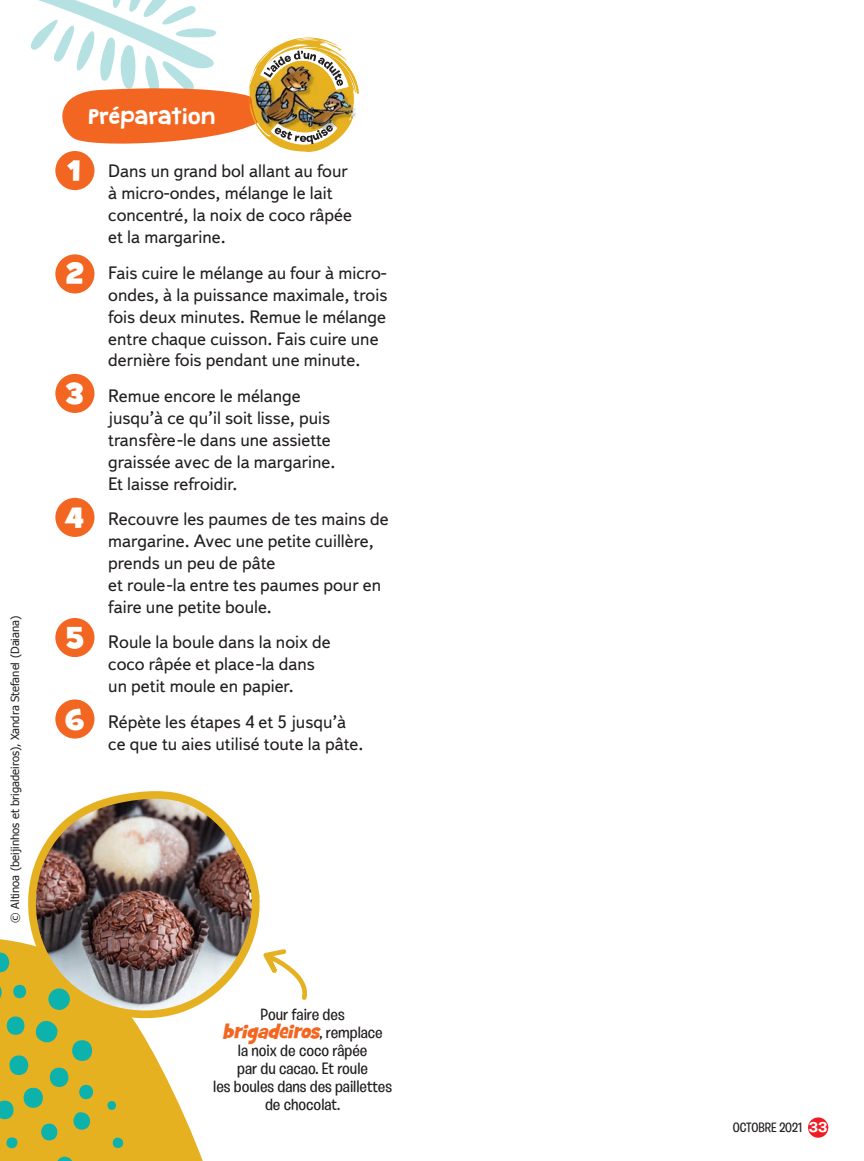
<style>
.page{position:relative;width:864px;height:1161px;background:#fff}
.page>*{position:absolute;margin:0;border:0;box-sizing:border-box;transform-origin:0 0}
.t1{font:29.4px "Grilled Cheese BTN";color:#fff}
.t2{font:italic 19.5px "Grilled Cheese BTN";color:#f36621}
.t3{font:19.5px "Granstander Clean";letter-spacing:-.01em;color:#fff}
.t4{font:18px/21.9px "Textbook New";color:#231f20}
.t5{font:500 16.5px/18px "Burbank Big";color:#231f20;text-align:center}
.t6{font:500 13.5px "Burbank Big";color:#231f20}
.t7{font:11.25px "Tahoma";color:#231f20}
.s1{font-family:"Burbank Big";font-weight:500;font-style:normal;font-size:16.5px;color:#231f20}
.s2{font-family:"Burbank Small";font-weight:700;font-size:15px;color:#fff}
</style>
<div class="page">
<div style="left:55px;top:254px;width:39px;height:39px;background:#f36621;border-radius:50%"></div>
<div style="left:55px;top:374px;width:39px;height:39px;background:#f36621;border-radius:50%"></div>
<div style="left:55px;top:498px;width:39px;height:39px;background:#f36621;border-radius:50%"></div>
<div style="left:55px;top:618px;width:39px;height:39px;background:#f36621;border-radius:50%"></div>
<div style="left:55px;top:699px;width:39px;height:40px;background:#f36621;border-radius:50%"></div>
<div style="left:55px;top:151px;width:39px;height:39px;background:#f36621;border-radius:50%"></div>
<svg style="left:67px;top:160px;width:11px;height:10px"></svg>
<svg style="left:31px;top:0;width:328px;height:152px"></svg>
<svg style="left:124px;top:1020px;width:79px;height:141px;fill:#e6b120"></svg>
<svg style="left:0;top:939px;width:124px;height:222px;background:#c1b137"></svg>
<img style="left:26px;top:791px;width:234px;height:229px">
<svg style="left:263px;top:949px;width:44px;height:51px"></svg>
<div style="left:808px;top:1117px;width:20px;height:21px;background:#ee1d23;border-radius:50%"></div>
<p class="t7" style="left:8px;top:923px;width:309px;rotate:-90deg">© Altinoa (beijinhos et brigadeiros), Xandra Stefanel (Daiana)</p>
<p class="t3" style="left:89px;top:105px;width:129px">Préparation</p>
<h1 class="t1" style="left:73px;top:152px;width:9px">1</h1>
<h1 class="t1" style="left:66px;top:255px;width:19px">2</h1>
<h1 class="t1" style="left:66px;top:375px;width:19px">3</h1>
<h1 class="t1" style="left:66px;top:499px;width:20px">4</h1>
<h1 class="t1" style="left:66px;top:619px;width:20px">5</h1>
<h1 class="t1" style="left:66px;top:701px;width:20px">6</h1>
<p class="t4" style="left:108px;top:160px;width:245px">Dans un grand bol allant au four à micro-ondes, mélange le lait concentré, la noix de coco râpée et la margarine.</p>
<p class="t4" style="left:108px;top:261px;width:281px">Fais cuire le mélange au four à micro&shy;ondes, à la puissance maximale, trois fois deux minutes. Remue le mélange entre chaque cuisson. Fais cuire une dernière fois pendant une minute.</p>
<p class="t4" style="left:108px;top:385px;width:229px">Remue encore le mélange jusqu’à ce qu’il soit lisse, puis transfère-le dans une assiette graissée avec de la margarine.<br>Et laisse refroidir.</p>
<p class="t4" style="left:108px;top:508px;width:282px">Recouvre les paumes de tes mains de margarine. Avec une petite cuillère, prends un peu de pâte<br>et roule-la entre tes paumes pour en faire une petite boule.</p>
<p class="t4" style="left:108px;top:631px;width:224px">Roule la boule dans la noix de coco râpée et place-la dans un petit moule en papier.</p>
<p class="t4" style="left:108px;top:710px;width:257px">Répète les étapes 4 et 5 jusqu’à ce que tu aies utilisé toute la pâte.</p>
<p class="t5" style="left:261px;top:1006px;width:86px">Pour faire des</p>
<p class="t2" style="left:223px;top:1019px;width:162px">brigadeiros<span class="s1">, r e m p l a c e</span></p>
<p class="t5" style="left:213px;top:1042px;width:180px">la noix de coco râpée<br>par du cacao. Et roule<br>les boules dans des paillettes de chocolat.</p>
<p class="t6" style="left:733px;top:1120px;width:96px">OCTOBRE 2021 <span class="s2">33</span></p>
</div>
